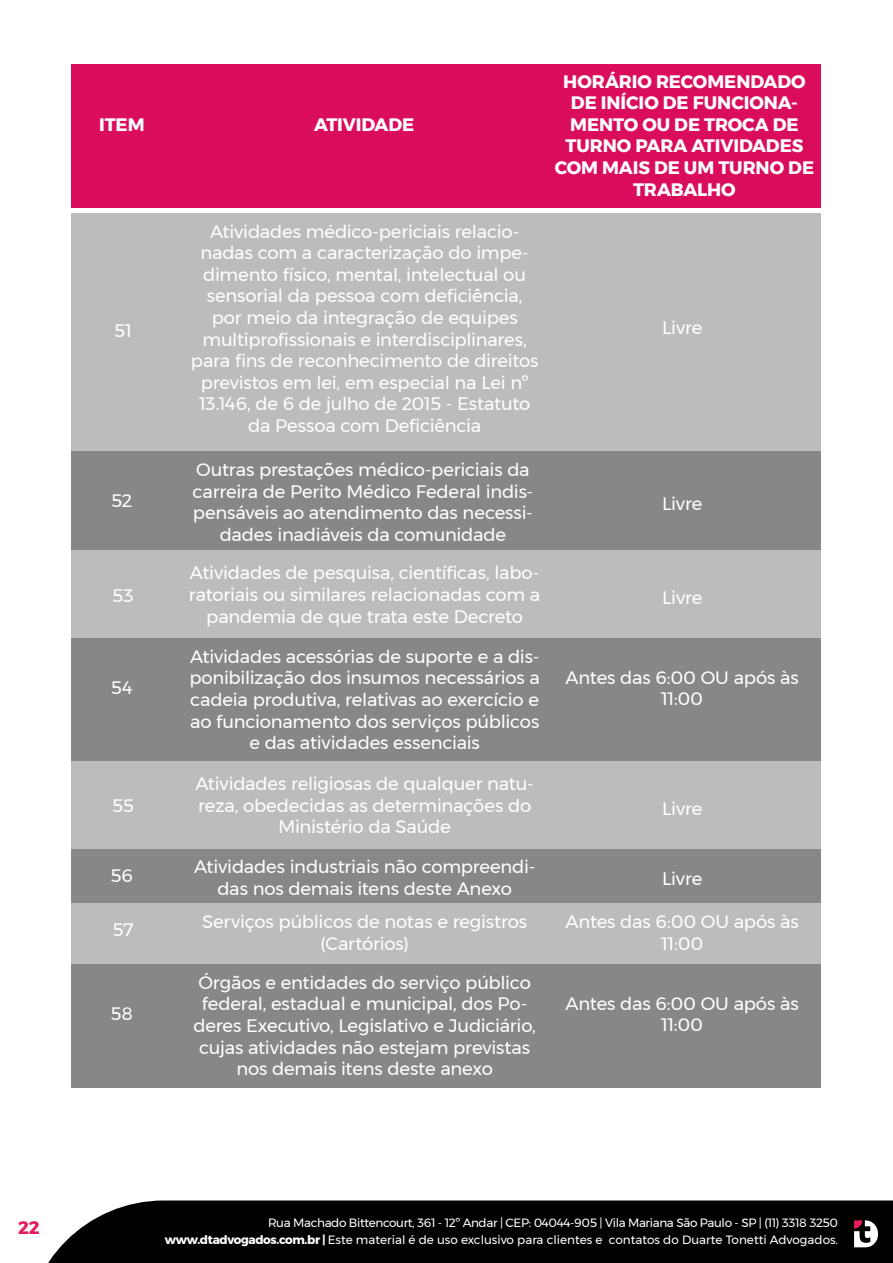
<style>
.page{position:relative;width:893px;height:1263px;background:#fff}
.page>*{position:absolute;margin:0;border:0;box-sizing:border-box;transform-origin:0 0}
.t1{font:18px/21.6px "Montserrat";letter-spacing:-.01em;color:#fff;text-align:center}
.t2{font:700 18px/21.6px "Montserrat";letter-spacing:-.005em;color:#fff;text-align:center}
.t3{font:700 18px "Montserrat";color:#e61c5b}
.t4{font:12px/17.4px "Montserrat";letter-spacing:-.03em;color:#fff;text-align:right}
.s1{font-weight:700}
</style>
<div class="page">
<div style="left:48px;top:1200px;width:845px;height:63px;background:#000"></div>
<svg style="left:854px;top:1220px;width:24px;height:27px"></svg>
<div style="left:71px;top:64px;width:750px;height:144px;background:#da0d5c"></div>
<div style="left:71px;top:213px;width:750px;height:238px;background:#bcbcbc"></div>
<div style="left:71px;top:451px;width:750px;height:100px;background:#878787"></div>
<div style="left:71px;top:551px;width:750px;height:87px;background:#bcbcbc"></div>
<div style="left:71px;top:849px;width:750px;height:54px;background:#878787"></div>
<div style="left:71px;top:638px;width:750px;height:123px;background:#878787"></div>
<div style="left:71px;top:761px;width:750px;height:88px;background:#bcbcbc"></div>
<div style="left:71px;top:903px;width:750px;height:61px;background:#bcbcbc"></div>
<div style="left:71px;top:964px;width:750px;height:123px;background:#878787"></div>
<p class="t3" style="left:18px;top:1213px;width:23px">22</p>
<p class="t2" style="left:99px;top:114px;width:47px">ITEM</p>
<p class="t2" style="left:314px;top:114px;width:102px">ATIVIDADE</p>
<p class="t2" style="left:555px;top:70px;width:261px">HORÁRIO RECOMENDADO<br>DE INÍCIO DE FUNCIONA-<br>MENTO OU DE TROCA DE<br>TURNO PARA ATIVIDADES<br>COM MAIS DE UM TURNO DE<br>TRABALHO</p>
<p class="t1" style="left:191px;top:220px;width:349px">Atividades médico-periciais relacio&shy;nadas com a caracterização do impe&shy;dimento físico, mental, intelectual ou sensorial da pessoa com deficiência, por meio da integração de equipes multiprofissionais e interdisciplinares, para fins de reconhecimento de direitos previstos em lei, em especial na Lei nº 13.146, de 6 de julho de 2015 - Estatuto da Pessoa com Deficiência</p>
<p class="t1" style="left:114px;top:319px;width:19px">51</p>
<p class="t1" style="left:662px;top:317px;width:42px">Livre</p>
<p class="t1" style="left:193px;top:459px;width:342px">Outras prestações médico-periciais da carreira de Perito Médico Federal indis&shy;pensáveis ao atendimento das necessi&shy;dades inadiáveis da comunidade</p>
<p class="t1" style="left:111px;top:490px;width:23px">52</p>
<p class="t1" style="left:662px;top:493px;width:42px">Livre</p>
<p class="t1" style="left:189px;top:562px;width:353px">Atividades de pesquisa, científicas, labo&shy;ratoriais ou similares relacionadas com a pandemia de que trata este Decreto</p>
<p class="t1" style="left:112px;top:585px;width:23px">53</p>
<p class="t1" style="left:662px;top:587px;width:42px">Livre</p>
<p class="t1" style="left:111px;top:676px;width:23px">54</p>
<p class="t1" style="left:189px;top:645px;width:352px">Atividades acessórias de suporte e a dis&shy;ponibilização dos insumos necessários a cadeia produtiva, relativas ao exercício e ao funcionamento dos serviços públicos e das atividades essenciais</p>
<p class="t1" style="left:565px;top:666px;width:235px">Antes das 6:00 OU após às<br>11:00</p>
<p class="t1" style="left:195px;top:772px;width:340px">Atividades religiosas de qualquer natu&shy;reza, obedecidas as determinações do<br>Ministério da Saúde</p>
<p class="t1" style="left:112px;top:795px;width:23px">55</p>
<p class="t1" style="left:662px;top:797px;width:42px">Livre</p>
<p class="t1" style="left:194px;top:856px;width:343px">Atividades industriais não compreendi&shy;das nos demais itens deste Anexo</p>
<p class="t1" style="left:111px;top:864px;width:24px">56</p>
<p class="t1" style="left:662px;top:868px;width:42px">Livre</p>
<p class="t1" style="left:112px;top:919px;width:23px">57</p>
<p class="t1" style="left:566px;top:910px;width:235px">Antes das 6:00 OU após às<br>11:00</p>
<p class="t1" style="left:202px;top:910px;width:326px">Serviços públicos de notas e registros (Cartórios)</p>
<p class="t1" style="left:111px;top:1002px;width:24px">58</p>
<p class="t1" style="left:193px;top:971px;width:344px">Órgãos e entidades do serviço público federal, estadual e municipal, dos Po&shy;deres Executivo, Legislativo e Judiciário, cujas atividades não estejam previstas nos demais itens deste anexo</p>
<p class="t1" style="left:565px;top:992px;width:235px">Antes das 6:00 OU após às<br>11:00</p>
<p class="t4" style="left:165px;top:1214px;width:675px">Rua Machado Bittencourt, 361 - 12º Andar | CEP: 04044-905 | Vila Mariana São Paulo - SP | (11) 3318 3250 <span class="s1">www.dtadvogados.com.br |</span> Este material é de uso exclusivo para clientes e contatos do Duarte Tonetti Advogados.</p>
</div>
